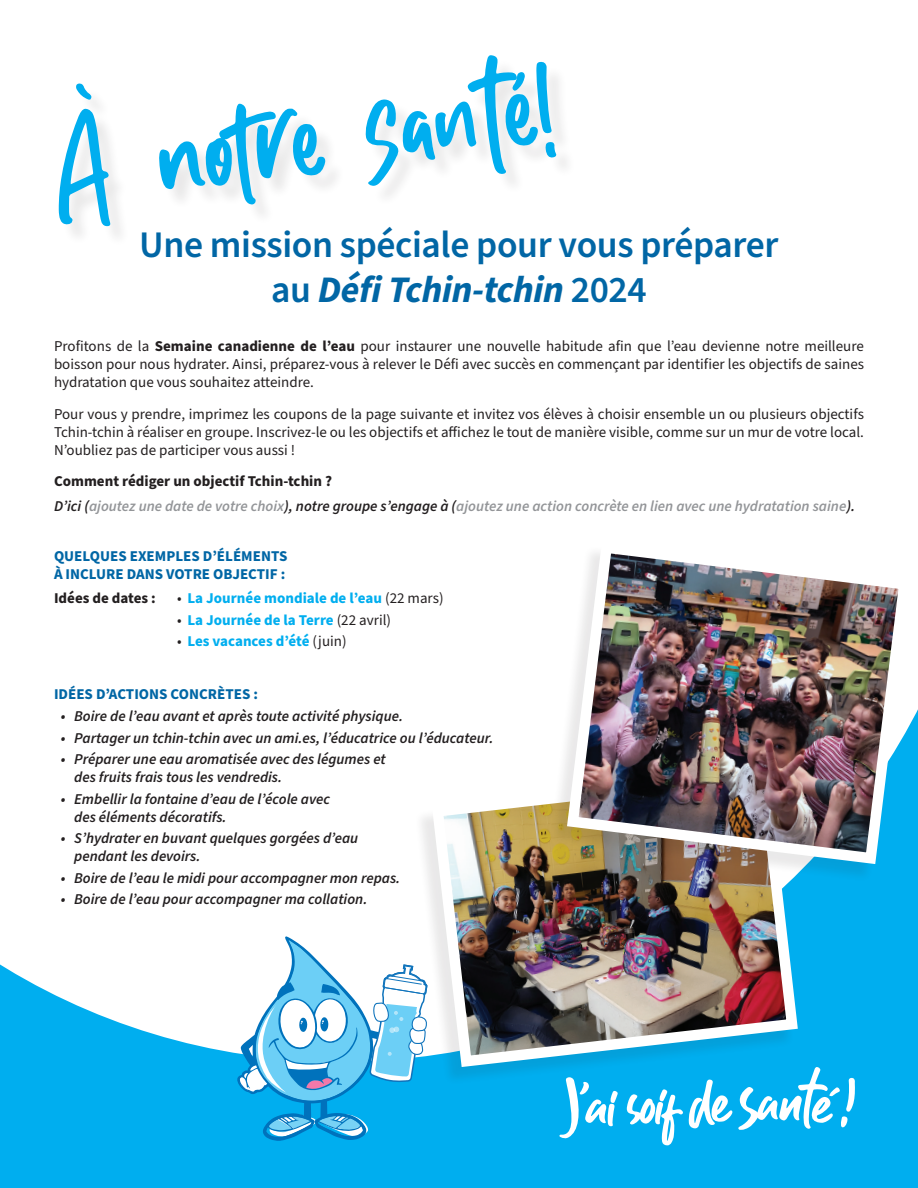
<style>
.page{position:relative;width:918px;height:1188px;background:#fff}
.page>*{position:absolute;margin:0;border:0;box-sizing:border-box;transform-origin:0 0}
.t1{font:169.2px "Bi G Poi Nts";color:#00aeef}
.t2{font:600 37.5px/45px "Source Sans Pro";letter-spacing:-.01em;color:#0166a5;text-align:center}
.t3{font:15px/18px "Source Sans Pro";color:#231f20;text-align:justify}
.t4{font:italic 600 15px/18px "Source Sans Pro";color:#231f20}
.t5{font:italic 600 15px/24.8px "Source Sans Pro";color:#939598}
.t6{font:700 15px "Source Sans Pro";color:#00aeef}
.t7{font:700 15px/18px "Source Sans Pro";color:#0166a5}
.t8{font:700 15px "Source Sans Pro";color:#231f20}
.s1{font-weight:700;font-style:italic}
.s2{font-weight:700}
.s3{font-weight:700;font-style:normal;color:#231f20}
.s4{color:#231f20}
.s5{font-weight:400;color:#231f20}
</style>
<div class="page">
<svg style="left:0;top:709px;width:918px;height:479px"></svg>
<div style="left:62px;top:59px;width:515px;height:188px;background:#231f20;opacity:.1"></div>
<div style="left:414px;top:771px;width:381px;height:314px;background:#231f20;opacity:.1"></div>
<img style="left:426px;top:763px;width:378px;height:310px">
<svg style="left:237px;top:936px;width:192px;height:205px"></svg>
<svg style="left:559px;top:1077px;width:59px;height:62px"></svg>
<svg style="left:627px;top:1080px;width:105px;height:65px"></svg>
<svg style="left:738px;top:1067px;width:117px;height:63px"></svg>
<div style="left:549px;top:545px;width:359px;height:337px;background:#231f20;opacity:.1"></div>
<img style="left:561px;top:545px;width:355px;height:325px">
<h1 class="t1" style="left:32px;top:73px;width:527px;rotate:-8deg">À not re san té!</h1>
<h2 class="t2" style="left:139px;top:223px;width:641px">Une mission spéciale pour vous préparer au <span class="s1">Défi Tchin-tchin</span> 2024</h2>
<p class="t3" style="left:54px;top:338px;width:812px">Profitons de la <span class="s2">Semaine canadienne de l’eau</span> pour instaurer une nouvelle habitude afin que l’eau devienne notre meilleure boisson pour nous hydrater. Ainsi, préparez-vous à relever le Défi avec succès en commençant par identifier les objectifs de saines hydratation que vous souhaitez atteindre.</p>
<p class="t3" style="left:54px;top:405px;width:811px">Pour vous y prendre, imprimez les coupons de la page suivante et invitez vos élèves à choisir ensemble un ou plusieurs objectifs Tchin-tchin à réaliser en groupe. Inscrivez-le ou les objectifs et affichez le tout de manière visible, comme sur un mur de votre local.<br>N’oubliez pas de participer vous aussi !</p>
<p class="t5" style="left:54px;top:470px;width:803px"><span class="s3">Comment rédiger un objectif Tchin-tchin ?<br></span><span class="s4">D’ici (</span>ajoutez une date de votre choix<span class="s4">), notre groupe s’engage à (</span>ajoutez une action concrète en lien avec une hydratation saine<span class="s4">).</span></p>
<p class="t7" style="left:54px;top:547px;width:235px">QUELQUES EXEMPLES D’ÉLÉMENTS<br>À INCLURE DANS VOTRE OBJECTIF :</p>
<p class="t8" style="left:54px;top:588px;width:103px">Idées de dates :</p>
<p class="t6" style="left:177px;top:588px;width:268px"><span class="s5">•</span> La Journée mondiale de l’eau <span class="s5">(22 mars)</span></p>
<p class="t6" style="left:177px;top:610px;width:216px"><span class="s5">•</span> La Journée de la Terre <span class="s5">(22 avril)</span></p>
<p class="t6" style="left:177px;top:631px;width:171px"><span class="s5">•</span> Les vacances d’été <span class="s5">(juin)</span></p>
<p class="t7" style="left:54px;top:686px;width:205px">IDÉES D’ACTIONS CONCRÈTES :</p>
<p class="t4" style="left:61px;top:708px;width:344px">• Boire de l’eau avant et après toute activité physique.</p>
<p class="t4" style="left:61px;top:729px;width:434px">• Partager un tchin-tchin avec un ami.es, l’éducatrice ou l’éducateur.</p>
<p class="t4" style="left:74px;top:751px;width:313px;text-indent:-14px">• Préparer une eau aromatisée avec des légumes et des fruits frais tous les vendredis.</p>
<p class="t4" style="left:74px;top:790px;width:257px;text-indent:-14px">• Embellir la fontaine d’eau de l’école avec des éléments décoratifs.</p>
<p class="t4" style="left:74px;top:830px;width:286px;text-indent:-14px">• S’hydrater en buvant quelques gorgées d’eau pendant les devoirs.</p>
<p class="t4" style="left:61px;top:869px;width:341px">• Boire de l’eau le midi pour accompagner mon repas.</p>
<p class="t4" style="left:61px;top:891px;width:308px">• Boire de l’eau pour accompagner ma collation.</p>
</div>
